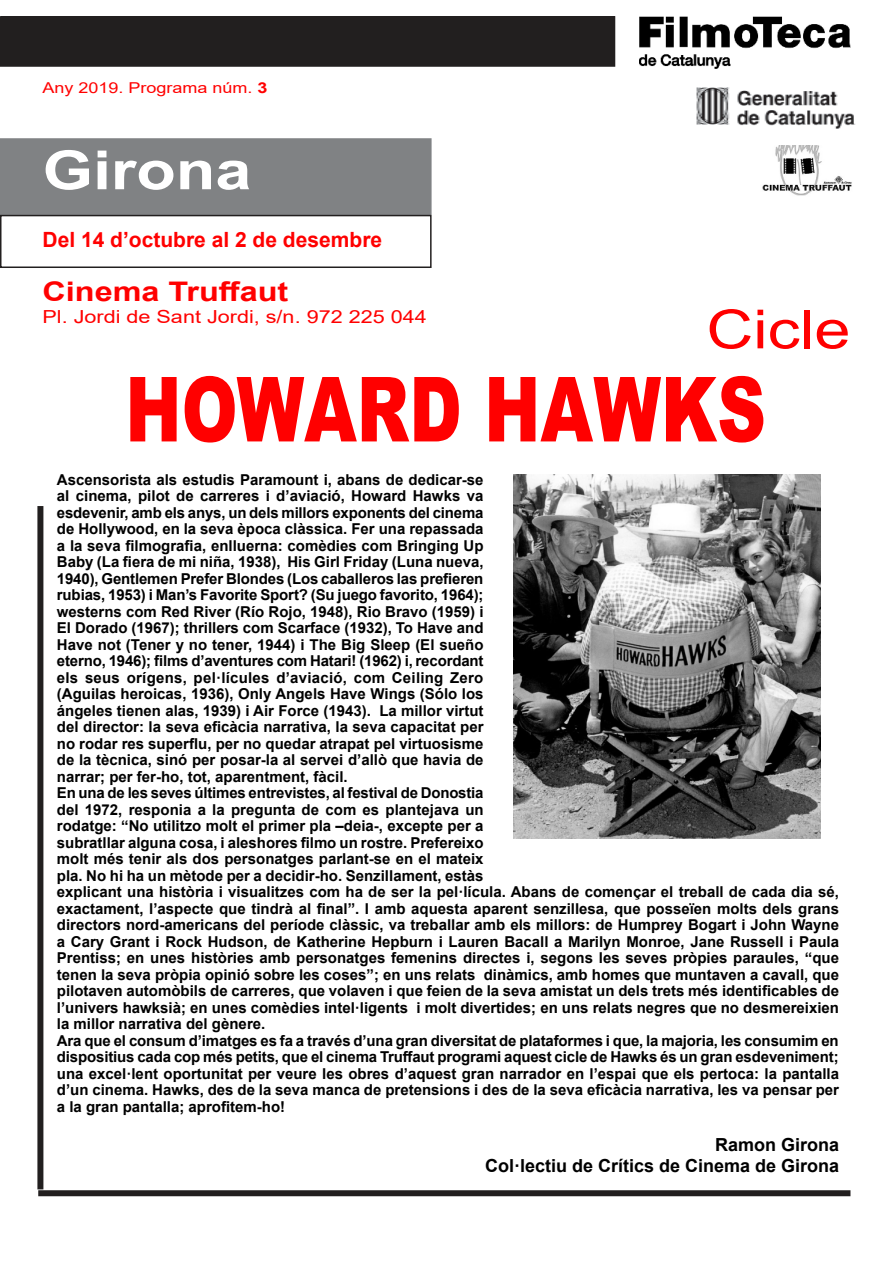
<style>
.page{position:relative;width:893px;height:1263px;background:#fff}
.page>*{position:absolute;margin:0;border:0;box-sizing:border-box;transform-origin:0 0}
.t1{font:900 90px "Arial";color:#f00;scale:.75 1}
.t2{font:700 54px "Arial";color:#fff;scale:1.2 1}
.t3{font:54px "Arial";color:#f00;scale:1.2 1}
.t4{font:700 27px "Arial";color:#f00;scale:1.2 1}
.t5{font:700 21px "Arial";color:#f00}
.t6{font:700 18px/21.6px "Arial";color:#000;text-align:right}
.t7{font:18px "Arial";color:#f00;scale:1.2 1}
.t8{font:700 15px/16.5px "Arial";color:#000}
.t9{font:15px "Arial";color:#f00;scale:1.2 1}
.s1{font-weight:700}
</style>
<div class="page">
<img style="left:640px;top:16px;width:210px;height:52px">
<img style="left:762px;top:145px;width:90px;height:51px">
<img style="left:696px;top:87px;width:160px;height:42px">
<div style="left:1px;top:17px;width:613px;height:49px;background:#221f1f"></div>
<div style="left:0;top:16px;width:615px;height:51px;border:2px solid #221f1f"></div>
<div style="left:1px;top:139px;width:430px;height:75px;background:#808284"></div>
<div style="left:0;top:138px;width:432px;height:77px;border:2px solid #808284"></div>
<div style="left:0;top:215px;width:432px;height:53px;border:2px solid #221f1f"></div>
<div style="left:38px;top:1190px;width:812px;height:6px;background:#221f1f"></div>
<div style="left:37px;top:506px;width:6px;height:683px;background:#221f1f"></div>
<img style="left:513px;top:474px;width:308px;height:364px">
<p class="t9" style="left:43px;top:83px;width:189px">Any 2019. Programa núm. <span class="s1">3</span></p>
<h2 class="t2" style="left:43px;top:139px;width:176px">Girona</h2>
<h3 class="t5" style="left:43px;top:225px;width:341px">Del 14 d’octubre al 2 de desembre</h3>
<h3 class="t4" style="left:43px;top:273px;width:206px">Cinema Truffaut</h3>
<p class="t7" style="left:43px;top:310px;width:322px">Pl. Jordi de Sant Jordi, s/n. 972 225 044</p>
<h2 class="t3" style="left:706px;top:309px;width:121px">Cicle</h2>
<h1 class="t1" style="left:125px;top:358px;width:856px">HOWARD HAWKS</h1>
<p class="t8" style="left:57px;top:471px;width:784px">Ascensorista als estudis Paramount i, abans de dedicar-se<br>al cinema, pilot de carreres i d’aviació, Howard Hawks va<br>esdevenir, amb els anys, un dels millors exponents del cinema<br>de Hollywood, en la seva època clàssica. Fer una repassada<br>a la seva filmografia, enlluerna: comèdies com Bringing Up<br>Baby (La fiera de mi niña, 1938), His Girl Friday (Luna nueva,<br>1940), Gentlemen Prefer Blondes (Los caballeros las prefieren<br>rubias, 1953) i Man’s Favorite Sport? (Su juego favorito, 1964);<br>westerns com Red River (Río Rojo, 1948), Rio Bravo (1959) i<br>El Dorado (1967); thrillers com Scarface (1932), To Have and<br>Have not (Tener y no tener, 1944) i The Big Sleep (El sueño<br>eterno, 1946); films d’aventures com Hatari! (1962) i, recordant<br>els seus orígens, pel·lícules d’aviació, com Ceiling Zero<br>(Aguilas heroicas, 1936), Only Angels Have Wings (Sólo los<br>ángeles tienen alas, 1939) i Air Force (1943). La millor virtut<br>del director: la seva eficàcia narrativa, la seva capacitat per<br>no rodar res superflu, per no quedar atrapat pel virtuosisme<br>de la tècnica, sinó per posar-la al servei d’allò que havia de<br>narrar; per fer-ho, tot, aparentment, fàcil.<br>En una de les seves últimes entrevistes, al festival de Donostia<br>del 1972, responia a la pregunta de com es plantejava un<br>rodatge: “No utilitzo molt el primer pla –deia-, excepte per a<br>subratllar alguna cosa, i aleshores filmo un rostre. Prefereixo<br>molt més tenir als dos personatges parlant-se en el mateix<br>pla. No hi ha un mètode per a decidir-ho. Senzillament, estàs<br>explicant una història i visualitzes com ha de ser la pel·lícula. Abans de començar el treball de cada dia sé, exactament, l’aspecte que tindrà al final”. I amb aquesta aparent senzillesa, que posseïen molts dels grans directors nord-americans del període clàssic, va treballar amb els millors: de Humprey Bogart i John Wayne a Cary Grant i Rock Hudson, de Katherine Hepburn i Lauren Bacall a Marilyn Monroe, Jane Russell i Paula Prentiss; en unes històries amb personatges femenins directes i, segons les seves pròpies paraules, “que tenen la seva pròpia opinió sobre les coses”; en uns relats dinàmics, amb homes que muntaven a cavall, que pilotaven automòbils de carreres, que volaven i que feien de la seva amistat un dels trets més identificables de l’univers hawksià; en unes comèdies intel·ligents i molt divertides; en uns relats negres que no desmereixien la millor narrativa del gènere.<br>Ara que el consum d’imatges es fa a través d’una gran diversitat de plataformes i que, la majoria, les consumim en dispositius cada cop més petits, que el cinema Truffaut programi aquest cicle de Hawks és un gran esdeveniment; una excel·lent oportunitat per veure les obres d’aquest gran narrador en l’espai que els pertoca: la pantalla d’un cinema. Hawks, des de la seva manca de pretensions i des de la seva eficàcia narrativa, les va pensar per a la gran pantalla; aprofitem-ho!</p>
<p class="t6" style="left:485px;top:1133px;width:356px">Ramon Girona<br>Col·lectiu de Crítics de Cinema de Girona</p>
</div>
